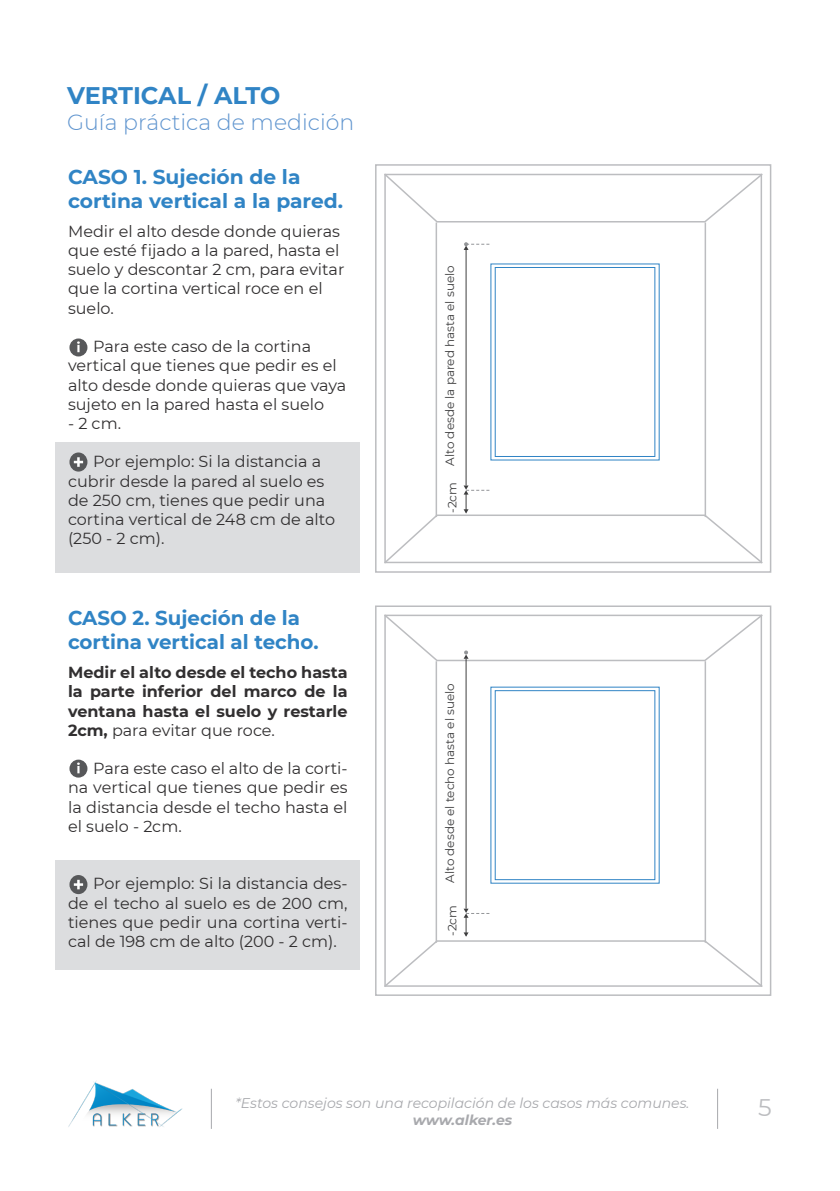
<style>
.page{position:relative;width:840px;height:1191px;background:#fff}
.page>*{position:absolute;margin:0;border:0;box-sizing:border-box;transform-origin:0 0}
.Estilo_de_párrafo_3{font:700 24px "Montserrat";letter-spacing:-.005em;color:#3084c5}
.t1{font:24px "Montserrat";color:#bcbdc0}
.Estilo_de_párrafo_3-2{font:300 22px "Montserrat";color:#6095cf}
.Título__texto_explic{font:700 20px/24px "Montserrat";color:#3084c5}
.Texto_explicativo{font:16px/19.2px "Montserrat";color:#312f30}
.Texto_explicativo-2{font:700 16px/19.2px "Montserrat";color:#312f30;text-align:justify}
.t2{font:italic 14px "Montserrat";color:#a8a9ad}
.t3{font:italic 700 14px "Montserrat";color:#a8a9ad}
.Portada_Titulo{font:12px "Montserrat";color:#3e3e3f}
.s1{font-weight:400}
</style>
<div class="page">
<img style="left:68px;top:1080px;width:115px;height:47px">
<hr style="left:211px;top:1088px;width:1px;height:40px;background:#a8a9ad">
<hr style="left:716px;top:1088px;width:1px;height:40px;background:#a8a9ad">
<div style="left:56px;top:442px;width:304px;height:131px;background:#dcdddf"></div>
<div style="left:56px;top:860px;width:304px;height:109px;background:#dcdddf"></div>
<div style="left:69px;top:338px;width:18px;height:18px;background:#57585a;border-radius:50%"></div>
<svg style="left:77px;top:341px;width:3px;height:11px"></svg>
<div style="left:69px;top:759px;width:18px;height:18px;background:#57585a;border-radius:50%"></div>
<svg style="left:77px;top:762px;width:3px;height:11px"></svg>
<div style="left:69px;top:452px;width:18px;height:19px;background:#57585a;border-radius:50%"></div>
<svg style="left:74px;top:457px;width:9px;height:10px"></svg>
<div style="left:69px;top:875px;width:18px;height:19px;background:#57585a;border-radius:50%"></div>
<svg style="left:74px;top:879px;width:9px;height:10px"></svg>
<div style="left:494px;top:267px;width:161px;height:190px;border:1px solid #3084c5"></div>
<div style="left:494px;top:690px;width:161px;height:190px;border:1px solid #3084c5"></div>
<svg style="left:384px;top:173px;width:379px;height:50px"></svg>
<hr style="left:704px;top:222px;width:1px;height:295px;background:#bcbdc0">
<hr style="left:435px;top:222px;width:2px;height:295px;background:#bcbdc0">
<div style="left:375px;top:164px;width:395px;height:409px;border:2px solid #bcbdc0"></div>
<hr style="left:704px;top:661px;width:1px;height:281px;background:#bcbdc0">
<hr style="left:435px;top:661px;width:2px;height:281px;background:#bcbdc0">
<div style="left:375px;top:605px;width:395px;height:391px;border:2px solid #bcbdc0"></div>
<hr style="left:465px;top:249px;width:1px;height:236px;background:#3e3e3f">
<hr style="left:465px;top:659px;width:1px;height:249px;background:#3e3e3f">
<svg style="left:384px;top:485px;width:379px;height:79px"></svg>
<svg style="left:384px;top:908px;width:379px;height:79px"></svg>
<svg style="left:463px;top:242px;width:26px;height:8px"></svg>
<svg style="left:384px;top:614px;width:379px;height:48px"></svg>
<p class="Estilo_de_párrafo_3" style="left:67px;top:78px;width:215px">VERTICAL / ALTO</p>
<p class="Estilo_de_párrafo_3-2" style="left:67px;top:107px;width:288px">Guía práctica de medición</p>
<p class="Título__texto_explic" style="left:68px;top:163px;width:276px">CASO 1. Sujeción de la cortina vertical a la pared.</p>
<p class="Texto_explicativo" style="left:68px;top:221px;width:278px">Medir el alto desde donde quieras que esté fijado a la pared, hasta el suelo y descontar 2 cm, para evitar que la cortina vertical roce en el suelo.</p>
<p class="Texto_explicativo" style="left:68px;top:336px;width:280px;text-indent:25px">Para este caso de la cortina vertical que tienes que pedir es el alto desde donde quieras que vaya sujeto en la pared hasta el suelo</p>
<p class="Texto_explicativo" style="left:68px;top:413px;width:54px">- 2 cm.</p>
<p class="Texto_explicativo" style="left:68px;top:451px;width:268px;text-indent:25px">Por ejemplo: Si la distancia a cubrir desde la pared al suelo es de 250 cm, tienes que pedir una cortina vertical de 248 cm de alto (250 - 2 cm).</p>
<p class="Título__texto_explic" style="left:68px;top:605px;width:252px">CASO 2. Sujeción de la cortina vertical al techo.</p>
<p class="Texto_explicativo-2" style="left:68px;top:662px;width:281px">Medir el alto desde el techo hasta la parte inferior del marco de la ventana hasta el suelo y restarle 2cm, <span class="s1">para evitar que roce.</span></p>
<p class="Texto_explicativo" style="left:68px;top:758px;width:281px;text-align:justify;text-indent:25px">Para este caso el alto de la corti&shy;na vertical que tienes que pedir es la distancia desde el techo hasta el el suelo - 2cm.</p>
<p class="Texto_explicativo" style="left:68px;top:873px;width:281px;text-align:justify;text-indent:25px">Por ejemplo: Si la distancia des&shy;de el techo al suelo es de 200 cm, tienes que pedir una cortina verti&shy;cal de 198 cm de alto (200 - 2 cm).</p>
<p class="Portada_Titulo" style="left:441px;top:466px;width:202px;rotate:-90deg">Alto desde la pared hasta el suelo</p>
<p class="Portada_Titulo" style="left:444px;top:513px;width:32px;rotate:-90deg">-2cm</p>
<p class="Portada_Titulo" style="left:441px;top:883px;width:201px;rotate:-90deg">Alto desde el techo hasta el suelo</p>
<p class="Portada_Titulo" style="left:444px;top:936px;width:32px;rotate:-90deg">-2cm</p>
<p class="t2" style="left:235px;top:1093px;width:455px">*Estos consejos son una recopilación de los casos más comunes.</p>
<p class="t3" style="left:412px;top:1109px;width:101px">www.alker.es</p>
<h1 class="t1" style="left:757px;top:1091px;width:15px">5</h1>
</div>
